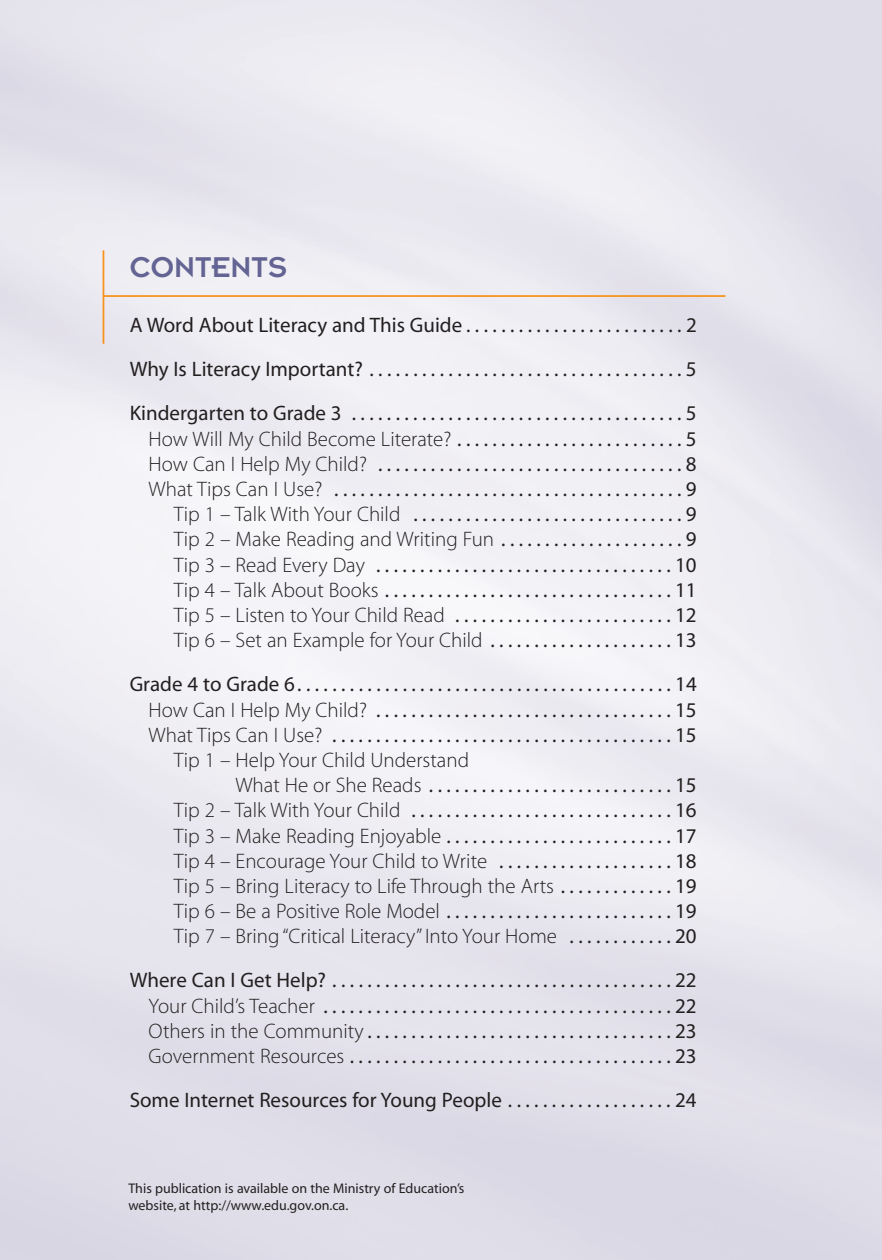
<style>
.page{position:relative;width:882px;height:1260px;background:#fff}
.page>*{position:absolute;margin:0;border:0;box-sizing:border-box;transform-origin:0 0}
.t1{font:31.5px "Insignia";color:#636494}
.t2{font:21px/25.2px "Myriad MM 400 600";color:#231f20;text-align:justify}
.t3{font:21px/25.2px "Myriad MM 215 600";color:#231f20}
.t4{font:14px/16.8px "Myriad MM 400 600";color:#231f20}
.s1{font-family:"Myriad MM 400 600"}
.s2{font-family:"Myriad MM 215 600"}
</style>
<div class="page">
<hr style="left:103px;top:295px;width:622px;height:2px;background:#f7931d">
<hr style="left:103px;top:250px;width:1px;height:94px;background:#f7931d">
<h1 class="t1" style="left:130px;top:258px;width:159px">CONTENTS</h1>
<p class="t2" style="left:130px;top:305px;width:569px;line-height:44.1px">A Word About Literacy and This Guide . . . . . . . . . . . . . . . . . . . . . . . . . 2<br>Why Is Literacy Important? . . . . . . . . . . . . . . . . . . . . . . . . . . . . . . . . . . . . 5<br>Kindergarten to Grade 3 . . . . . . . . . . . . . . . . . . . . . . . . . . . . . . . . . . . . . . 5</p>
<p class="t3" style="left:149px;top:428px;width:550px">How Will My Child Become Literate? <span class="s1">. . . . . . . . . . . . . . . . . . . . . . . . . . 5</span></p>
<p class="t2" style="left:149px;top:453px;width:550px;text-align:right"><span class="s2">How Can I Help My Child?</span> . . . . . . . . . . . . . . . . . . . . . . . . . . . . . . . . . . . 8<br><span class="s2">What Tips Can I Use?</span> . . . . . . . . . . . . . . . . . . . . . . . . . . . . . . . . . . . . . . . . 9<br><span class="s2">Tip 1 – Talk With Your Child</span> . . . . . . . . . . . . . . . . . . . . . . . . . . . . . . . 9</p>
<p class="t3" style="left:174px;top:529px;width:524px">Tip 2 – Make Reading and Writing Fun <span class="s1">. . . . . . . . . . . . . . . . . . . . . 9</span></p>
<p class="t2" style="left:174px;top:554px;width:524px"><span class="s2">Tip 3 – Read Every Day</span> . . . . . . . . . . . . . . . . . . . . . . . . . . . . . . . . . . 10<br><span class="s2">Tip 4 – Talk About Books</span> . . . . . . . . . . . . . . . . . . . . . . . . . . . . . . . . . 11<br><span class="s2">Tip 5 – Listen to Your Child Read</span> . . . . . . . . . . . . . . . . . . . . . . . . . 12</p>
<p class="t3" style="left:174px;top:630px;width:524px">Tip 6 – Set an Example for Your Child <span class="s1">. . . . . . . . . . . . . . . . . . . . . 13</span></p>
<p class="t2" style="left:149px;top:674px;width:550px;text-indent:-19px">Grade 4 to Grade 6. . . . . . . . . . . . . . . . . . . . . . . . . . . . . . . . . . . . . . . . . . . 14<br><span class="s2">How Can I Help My Child?</span> . . . . . . . . . . . . . . . . . . . . . . . . . . . . . . . . . . 15<br><span class="s2">What Tips Can I Use?</span> . . . . . . . . . . . . . . . . . . . . . . . . . . . . . . . . . . . . . . . 15</p>
<p class="t3" style="left:174px;top:749px;width:297px">Tip 1 – Help Your Child Understand</p>
<p class="t2" style="left:174px;top:775px;width:524px;text-indent:62px"><span class="s2">What He or She Reads</span> . . . . . . . . . . . . . . . . . . . . . . . . . . . . 15<br><span class="s2">Tip 2 – Talk With Your Child</span> . . . . . . . . . . . . . . . . . . . . . . . . . . . . . . 16<br><span class="s2">Tip 3 – Make Reading Enjoyable</span> . . . . . . . . . . . . . . . . . . . . . . . . . . 17</p>
<p class="t3" style="left:174px;top:850px;width:524px">Tip 4 – Encourage Your Child to Write <span class="s1">. . . . . . . . . . . . . . . . . . . . 18<br></span>Tip 5 – Bring Literacy to Life Through the Arts <span class="s1">. . . . . . . . . . . . . 19</span></p>
<p class="t2" style="left:174px;top:901px;width:524px"><span class="s2">Tip 6 – Be a Positive Role Model</span> . . . . . . . . . . . . . . . . . . . . . . . . . . 19</p>
<p class="t3" style="left:174px;top:926px;width:524px">Tip 7 – Bring “Critical Literacy” Into Your Home <span class="s1">. . . . . . . . . . . . 20</span></p>
<p class="t2" style="left:149px;top:970px;width:550px;text-indent:-19px">Where Can I Get Help? . . . . . . . . . . . . . . . . . . . . . . . . . . . . . . . . . . . . . . . 22<br><span class="s2">Your Child’s Teacher</span> . . . . . . . . . . . . . . . . . . . . . . . . . . . . . . . . . . . . . . . . 22<br><span class="s2">Others in the Community</span> . . . . . . . . . . . . . . . . . . . . . . . . . . . . . . . . . . . 23<br><span class="s2">Government Resources</span> . . . . . . . . . . . . . . . . . . . . . . . . . . . . . . . . . . . . . 23</p>
<p class="t2" style="left:130px;top:1090px;width:568px">Some Internet Resources for Young People . . . . . . . . . . . . . . . . . . . 24</p>
<p class="t4" style="left:128px;top:1181px;width:338px">This publication is available on the Ministry of Education’s website, at http://www.edu.gov.on.ca.</p>
</div>
